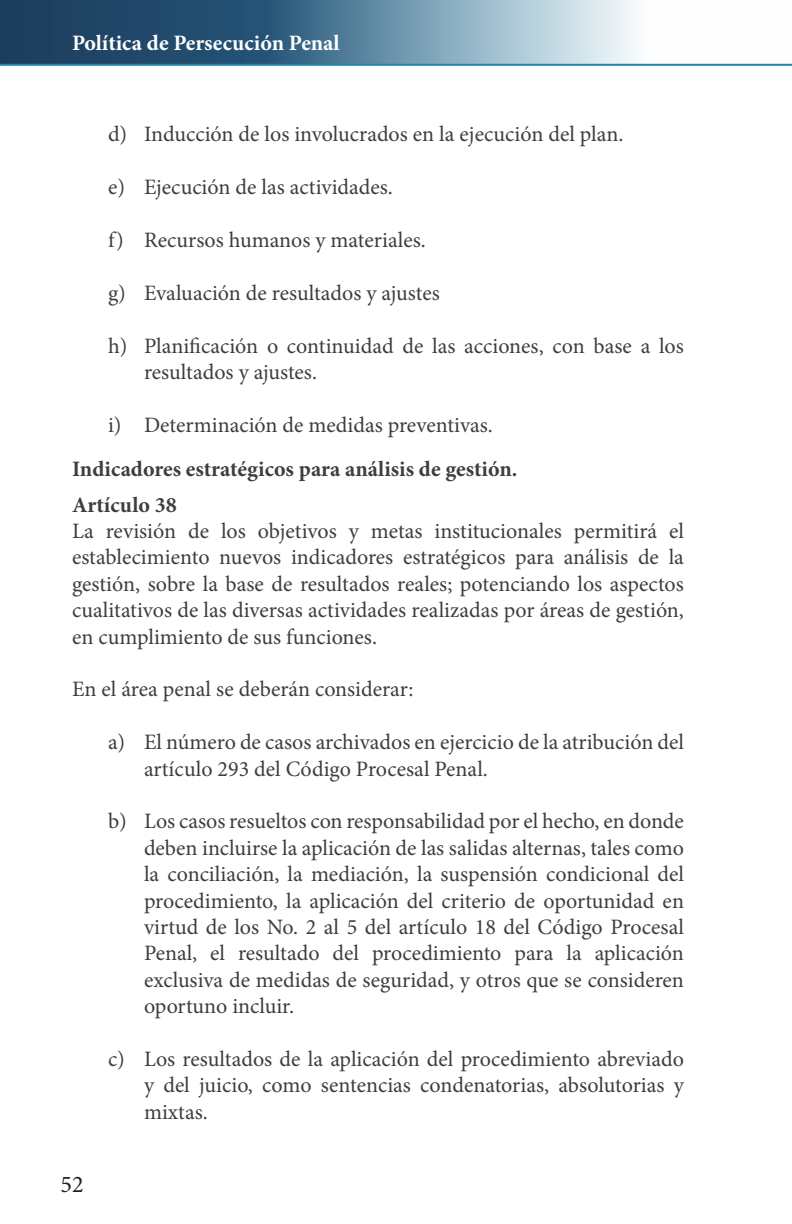
<style>
.page{position:relative;width:792px;height:1224px;background:#fff}
.page>*{position:absolute;margin:0;border:0;box-sizing:border-box;transform-origin:0 0}
.t1{font:24px "Minion Pro";color:#231f20}
.t2{font:22px/26.4px "Minion Pro";color:#3e3e3f;text-align:justify}
.t3{font:700 22px "Minion Pro";color:#3e3e3f}
.t4{font:700 22px "Minion Pro";color:#fff}
</style>
<div class="page">
<svg style="left:0;top:0;width:635px;height:63px;background:#5d8099"></svg>
<hr style="left:0;top:64px;width:792px;height:2px;background:#1888b6">
<p class="t4" style="left:72px;top:28px;width:269px">Política de Persecución Penal</p>
<p class="t2" style="left:108px;top:121px;width:517px">d) Inducción de los involucrados en la ejecución del plan.</p>
<p class="t2" style="left:108px;top:174px;width:287px">e) Ejecución de las actividades.</p>
<p class="t2" style="left:108px;top:227px;width:319px">f) Recursos humanos y materiales.</p>
<p class="t2" style="left:108px;top:280px;width:333px">g) Evaluación de resultados y ajustes</p>
<p class="t2" style="left:144px;top:332px;width:541px;text-indent:-36px">h) Planificación o continuidad de las acciones, con base a los resultados y ajustes.</p>
<p class="t2" style="left:108px;top:412px;width:386px">i) Determinación de medidas preventivas.</p>
<p class="t3" style="left:72px;top:454px;width:447px">Indicadores estratégicos para análisis de gestión.</p>
<p class="t3" style="left:72px;top:489px;width:106px">Artículo 38</p>
<p class="t2" style="left:72px;top:518px;width:614px">La revisión de los objetivos y metas institucionales permitirá el establecimiento nuevos indicadores estratégicos para análisis de la gestión, sobre la base de resultados reales; potenciando los aspectos cualitativos de las diversas actividades realizadas por áreas de gestión, en cumplimiento de sus funciones.</p>
<p class="t2" style="left:72px;top:676px;width:343px">En el área penal se deberán considerar:</p>
<p class="t2" style="left:144px;top:729px;width:542px;text-indent:-36px">a) El número de casos archivados en ejercicio de la atribución del artículo 293 del Código Procesal Penal.</p>
<p class="t2" style="left:144px;top:808px;width:542px;text-indent:-36px">b) Los casos resueltos con responsabilidad por el hecho, en donde deben incluirse la aplicación de las salidas alternas, tales como la conciliación, la mediación, la suspensión condicional del procedimiento, la aplicación del criterio de oportunidad en virtud de los No. 2 al 5 del artículo 18 del Código Procesal Penal, el resultado del procedimiento para la aplicación exclusiva de medidas de seguridad, y otros que se consideren oportuno incluir.</p>
<p class="t2" style="left:144px;top:1046px;width:542px;text-indent:-36px">c) Los resultados de la aplicación del procedimiento abreviado y del juicio, como sentencias condenatorias, absolutorias y mixtas.</p>
<p class="t1" style="left:60px;top:1169px;width:25px">52</p>
</div>
